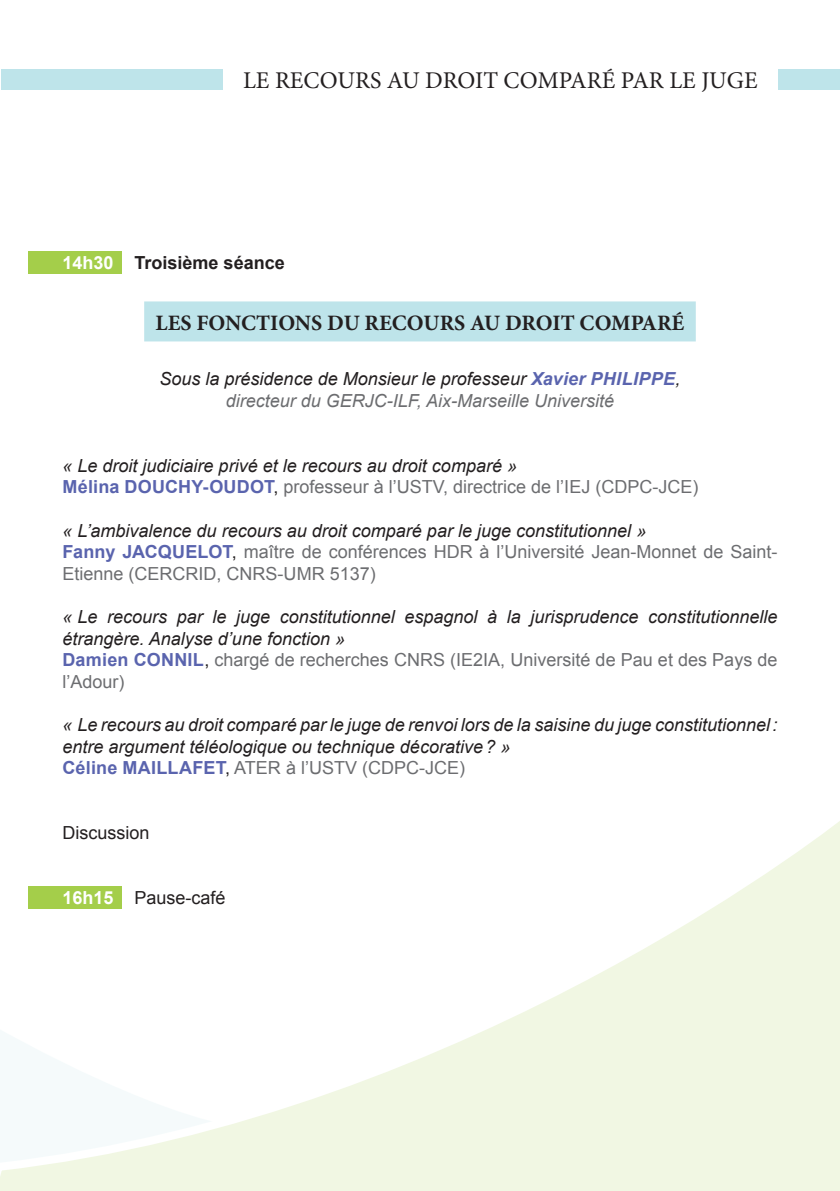
<style>
.page{position:relative;width:840px;height:1191px;background:#fff}
.page>*{position:absolute;margin:0;border:0;box-sizing:border-box;transform-origin:0 0}
.t1{font:24px "Minion Pro";color:#231f20}
.t2{font:700 22px "Minion Pro";color:#231f20}
.t3{font:italic 18px/21.6px "Arial";color:#231f20}
.t4{font:18px/21.6px "Arial";color:#6c6d70}
.t5{font:italic 18px/21.6px "Arial";color:#6c6d70;text-align:center}
.t6{font:18px "Arial";color:#231f20}
.t7{font:700 18px "Arial";color:#231f20}
.s1{color:#fff}
.s2{color:#231f20}
.s3{font-weight:700;color:#5a64ae}
.s4{font-weight:700;font-style:normal;color:#5a64ae}
.s5{font-style:normal}
.s6{font-style:normal;color:#6c6d70}
.s7{font-style:italic;color:#231f20}
.s8{font-weight:700;color:#fff}
</style>
<div class="page">
<svg style="left:0;top:822px;width:839px;height:369px"></svg>
<div style="left:28px;top:886px;width:93px;height:23px;background:#a4ce4a"></div>
<div style="left:28px;top:251px;width:93px;height:23px;background:#a4ce4a"></div>
<div style="left:144px;top:301px;width:551px;height:40px;background:#bee4ea"></div>
<div style="left:1px;top:69px;width:838px;height:21px;background:#bee4ea"></div>
<div style="left:223px;top:62px;width:554px;height:35px;background:#fff"></div>
<h1 class="t1" style="left:243px;top:65px;width:516px">LE RECOURS AU DROIT COMPARÉ PAR LE JUGE</h1>
<p class="t7" style="left:62px;top:251px;width:224px"><span class="s1">14h30</span> Troisième séance</p>
<p class="t2" style="left:155px;top:307px;width:530px">LES FONCTIONS DU RECOURS AU DROIT COMPARÉ</p>
<p class="t5" style="left:159px;top:368px;width:522px"><span class="s2">Sous la présidence de Monsieur le professeur</span> <span class="s3">Xavier PHILIPPE</span><span class="s2">, </span>directeur du GERJC-ILF, Aix-Marseille Université</p>
<p class="t3" style="left:62px;top:455px;width:637px">« Le droit judiciaire privé et le recours au droit comparé »<br><span class="s4">Mélina DOUCHY-OUDOT</span><span class="s5">,</span> <span class="s6">professeur à l’USTV, directrice de l’IEJ (CDPC-JCE)</span></p>
<p class="t4" style="left:62px;top:520px;width:716px"><span class="s7">« L’ambivalence du recours au droit comparé par le juge constitutionnel »<br></span><span class="s3">Fanny JACQUELOT</span><span class="s2">,</span> maître de conférences HDR à l’Université Jean-Monnet de Saint-<br>Etienne (CERCRID, CNRS-UMR 5137)</p>
<p class="t3" style="left:62px;top:606px;width:716px">« Le recours par le juge constitutionnel espagnol à la jurisprudence constitutionnelle étrangère. Analyse d’une fonction »<br><span class="s4">Damien CONNIL</span><span class="s5">,</span> <span class="s6">chargé de recherches CNRS (IE2IA, Université de Pau et des Pays de l’Adour)</span></p>
<p class="t3" style="left:62px;top:714px;width:716px">« Le recours au droit comparé par le juge de renvoi lors de la saisine du juge constitutionnel: entre argument téléologique ou technique décorative? »<br><span class="s4">Céline MAILLAFET</span><span class="s5">,</span> <span class="s6">ATER à l’USTV (CDPC-JCE)</span></p>
<p class="t6" style="left:62px;top:821px;width:89px">Discussion</p>
<p class="t6" style="left:62px;top:886px;width:165px"><span class="s8">16h15</span> Pause-café</p>
</div>
